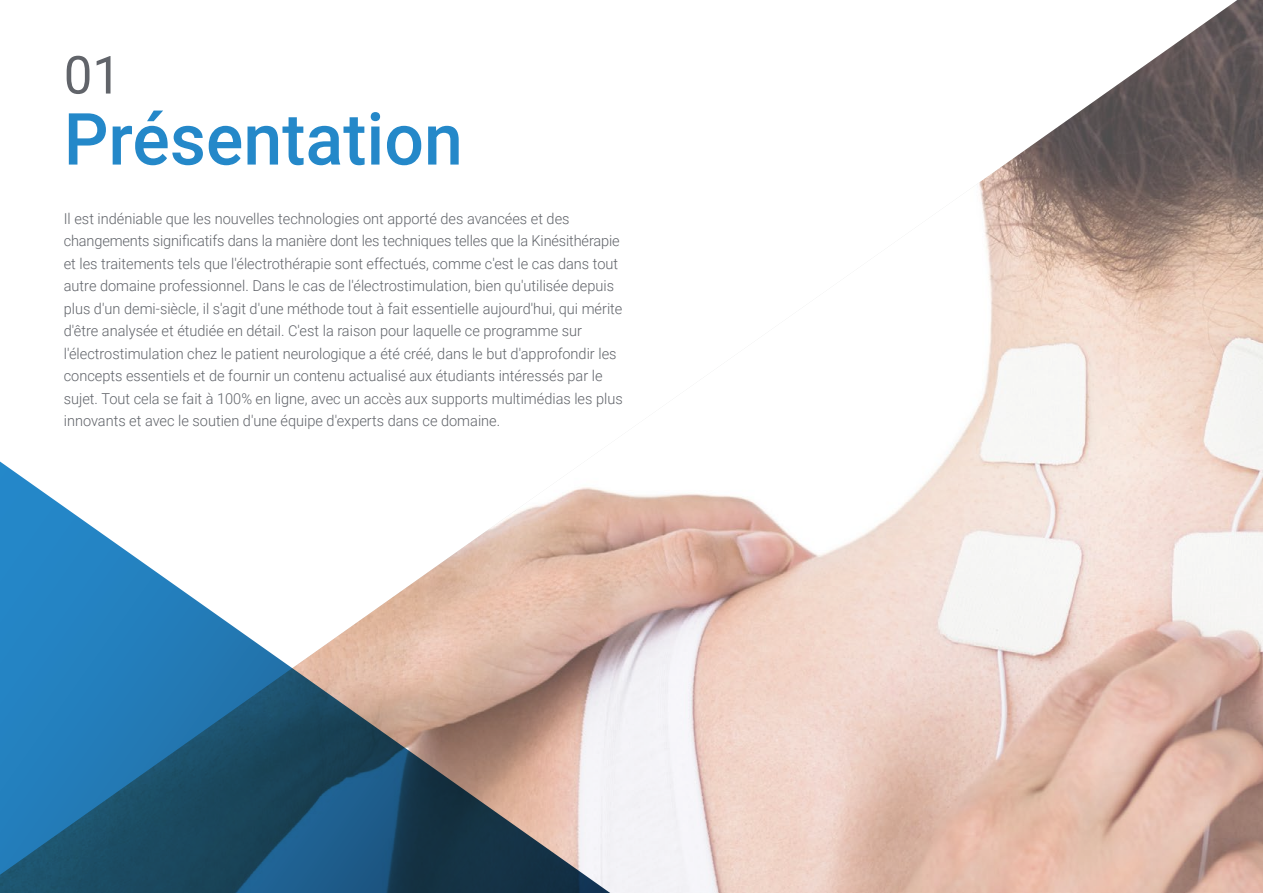
<style>
.page{position:relative;width:1263px;height:893px;background:#fff}
.page>*{position:absolute;margin:0;border:0;box-sizing:border-box;transform-origin:0 0}
.t1{font:500 72px "Roboto";color:#2488c9}
.t2{font:52.5px "Roboto";color:#61646a}
.t3{font:300 15px/22.5px "Roboto";color:#61646a}
</style>
<div class="page">
<img style="left:640px;top:0;width:623px;height:893px">
<svg style="left:0;top:461px;width:640px;height:432px"></svg>
<h2 class="t2" style="left:64px;top:38px;width:59px">01</h2>
<h1 class="t1" style="left:64px;top:89px;width:401px">Présentation</h1>
<p class="t3" style="left:64px;top:207px;width:560px">Il est indéniable que les nouvelles technologies ont apporté des avancées et des changements significatifs dans la manière dont les techniques telles que la Kinésithérapie et les traitements tels que l'électrothérapie sont effectués, comme c'est le cas dans tout autre domaine professionnel. Dans le cas de l'électrostimulation, bien qu'utilisée depuis plus d'un demi-siècle, il s'agit d'une méthode tout à fait essentielle aujourd'hui, qui mérite d'être analysée et étudiée en détail. C'est la raison pour laquelle ce programme sur l'électrostimulation chez le patient neurologique a été créé, dans le but d'approfondir les concepts essentiels et de fournir un contenu actualisé aux étudiants intéressés par le sujet. Tout cela se fait à 100% en ligne, avec un accès aux supports multimédias les plus innovants et avec le soutien d'une équipe d'experts dans ce domaine.</p>
</div>
